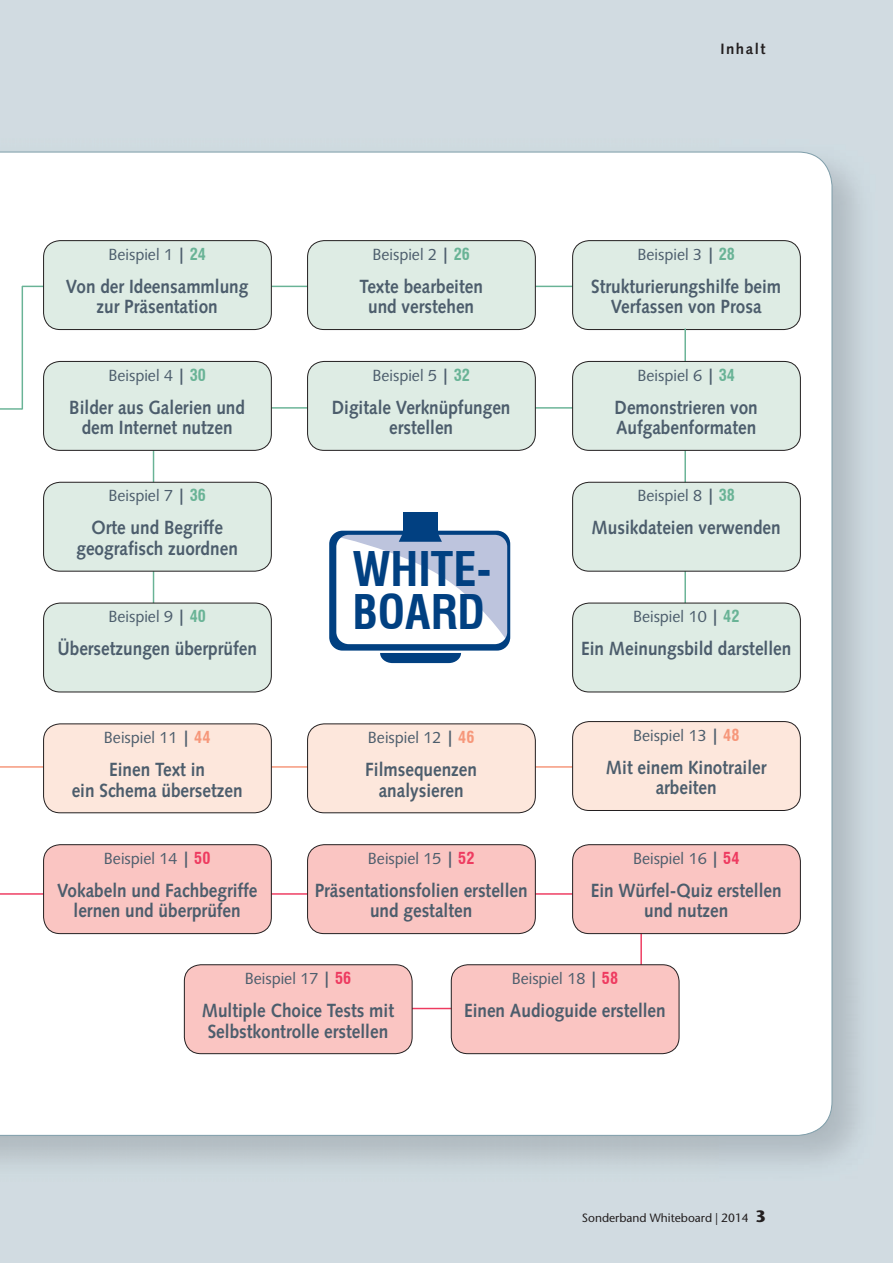
<style>
.page{position:relative;width:893px;height:1263px;background:#d1dbe1}
.page>*{position:absolute;margin:0;border:0;box-sizing:border-box;transform-origin:0 0}
.t1{font:700 condensed 46.65px/43.2px "Swiss 721 BT";color:#014081}
.t2{font:700 19.05px/20.5px "Syntax LT Std";color:#4c5d6c;text-align:center;scale:.9 1}
.t3{font:16.2px "Syntax LT Std";color:#4c5d6c}
.t4{font:700 15px "Syntax LT Std";letter-spacing:.1em;color:#231f20}
.t5{font:500 12px "Stone Sans Std";color:#231f20}
.s1{font-family:"Swiss 721 BT";font-weight:700;font-stretch:condensed}
.s2{font-family:"Swiss 721 BT";font-weight:700;font-stretch:condensed;color:#69b396}
.s3{font-family:"Swiss 721 BT";font-weight:700;font-stretch:condensed;color:#f6977a}
.s4{font-family:"Swiss 721 BT";font-weight:700;font-stretch:condensed;color:#ee3b60}
.s5{font-weight:700;font-size:16.5px}
</style>
<div class="page">
<img style="left:0;top:151px;width:860px;height:1013px">
<div style="left:0;top:152px;width:832px;height:984px;background:#fff"></div>
<div style="left:403px;top:513px;width:35px;height:20px;background:#014081"></div>
<svg style="left:329px;top:531px;width:181px;height:132px;background:#c3cfe1"></svg>
<hr style="left:22px;top:286px;width:618px;height:1px;background:#69b396">
<hr style="left:0;top:766px;width:640px;height:2px;background:#f6977a">
<hr style="left:0;top:893px;width:640px;height:2px;background:#ee3b60">
<hr style="left:209px;top:1008px;width:432px;height:1px;background:#ee3b60">
<hr style="left:64px;top:407px;width:576px;height:2px;background:#69b396">
<hr style="left:0;top:408px;width:22px;height:2px;background:#69b396">
<div style="left:308px;top:241px;width:227px;height:89px;background:#deece4;border-radius:17px"></div>
<div style="left:307px;top:240px;width:229px;height:90px;border:1px solid #231f20;border-radius:17px"></div>
<div style="left:573px;top:241px;width:227px;height:89px;background:#deece4;border-radius:17px"></div>
<div style="left:572px;top:240px;width:229px;height:90px;border:1px solid #231f20;border-radius:17px"></div>
<div style="left:308px;top:361px;width:227px;height:89px;background:#deece4;border-radius:17px"></div>
<div style="left:307px;top:361px;width:229px;height:90px;border:1px solid #231f20;border-radius:17px"></div>
<div style="left:44px;top:724px;width:227px;height:89px;background:#fde7dc;border-radius:17px"></div>
<div style="left:43px;top:723px;width:229px;height:90px;border:1px solid #231f20;border-radius:17px"></div>
<div style="left:308px;top:724px;width:227px;height:89px;background:#fde7dc;border-radius:17px"></div>
<div style="left:307px;top:723px;width:229px;height:90px;border:1px solid #231f20;border-radius:17px"></div>
<div style="left:573px;top:722px;width:227px;height:88px;background:#fde7dc;border-radius:17px"></div>
<div style="left:572px;top:721px;width:229px;height:90px;border:1px solid #231f20;border-radius:17px"></div>
<hr style="left:684px;top:329px;width:2px;height:328px;background:#69b396">
<hr style="left:153px;top:369px;width:1px;height:285px;background:#69b396">
<div style="left:44px;top:482px;width:227px;height:89px;background:#deece4;border-radius:17px"></div>
<div style="left:43px;top:482px;width:229px;height:90px;border:1px solid #231f20;border-radius:17px"></div>
<div style="left:573px;top:482px;width:227px;height:89px;background:#deece4;border-radius:17px"></div>
<div style="left:572px;top:482px;width:229px;height:90px;border:1px solid #231f20;border-radius:17px"></div>
<div style="left:44px;top:603px;width:227px;height:89px;background:#deece4;border-radius:17px"></div>
<div style="left:43px;top:603px;width:229px;height:89px;border:1px solid #231f20;border-radius:17px"></div>
<div style="left:573px;top:603px;width:227px;height:89px;background:#deece4;border-radius:17px"></div>
<div style="left:572px;top:603px;width:229px;height:89px;border:1px solid #231f20;border-radius:17px"></div>
<div style="left:44px;top:361px;width:227px;height:89px;background:#deece4;border-radius:17px"></div>
<div style="left:43px;top:361px;width:229px;height:90px;border:1px solid #231f20;border-radius:17px"></div>
<div style="left:573px;top:361px;width:227px;height:89px;background:#deece4;border-radius:17px"></div>
<div style="left:572px;top:361px;width:229px;height:90px;border:1px solid #231f20;border-radius:17px"></div>
<hr style="left:640px;top:893px;width:2px;height:115px;background:#ee3b60">
<div style="left:44px;top:845px;width:227px;height:89px;background:#fac5c2;border-radius:17px"></div>
<div style="left:43px;top:844px;width:229px;height:90px;border:1px solid #231f20;border-radius:17px"></div>
<div style="left:308px;top:845px;width:227px;height:89px;background:#fac5c2;border-radius:17px"></div>
<div style="left:307px;top:844px;width:229px;height:90px;border:1px solid #231f20;border-radius:17px"></div>
<div style="left:573px;top:845px;width:227px;height:89px;background:#fac5c2;border-radius:17px"></div>
<div style="left:572px;top:844px;width:229px;height:90px;border:1px solid #231f20;border-radius:17px"></div>
<div style="left:184px;top:965px;width:228px;height:89px;background:#fac5c2;border-radius:17px"></div>
<div style="left:184px;top:964px;width:229px;height:90px;border:1px solid #231f20;border-radius:17px"></div>
<div style="left:451px;top:965px;width:228px;height:89px;background:#fac5c2;border-radius:17px"></div>
<div style="left:451px;top:964px;width:228px;height:90px;border:1px solid #231f20;border-radius:17px"></div>
<div style="left:44px;top:241px;width:227px;height:89px;background:#deece4;border-radius:17px"></div>
<div style="left:43px;top:240px;width:229px;height:90px;border:1px solid #231f20;border-radius:17px"></div>
<hr style="left:22px;top:286px;width:1px;height:123px;background:#69b396">
<p class="t4" style="left:720px;top:40px;width:47px">Inhalt</p>
<p class="t3" style="left:108px;top:245px;width:99px">Beispiel 1 <span class="s1">|</span> <span class="s2">24</span></p>
<p class="t2" style="left:66px;top:276px;width:204px">Von der Ideensammlung zur Präsentation</p>
<p class="t3" style="left:108px;top:365px;width:99px">Beispiel 4 <span class="s1">|</span> <span class="s2">30</span></p>
<p class="t2" style="left:69px;top:397px;width:197px">Bilder aus Galerien und dem Internet nutzen</p>
<p class="t3" style="left:108px;top:486px;width:99px">Beispiel 7 <span class="s1">|</span> <span class="s2">36</span></p>
<p class="t2" style="left:76px;top:518px;width:181px">Orte und Begriffe geografisch zuordnen</p>
<p class="t3" style="left:108px;top:607px;width:99px">Beispiel 9 <span class="s1">|</span> <span class="s2">40</span></p>
<p class="t2" style="left:57px;top:638px;width:223px">Übersetzungen überprüfen</p>
<p class="t3" style="left:104px;top:728px;width:108px">Beispiel 11 <span class="s1">|</span> <span class="s3">44</span></p>
<p class="t2" style="left:72px;top:759px;width:191px">Einen Text in<br>ein Schema übersetzen</p>
<p class="t3" style="left:104px;top:849px;width:108px">Beispiel 14 <span class="s1">|</span> <span class="s4">50</span></p>
<p class="t2" style="left:57px;top:880px;width:224px">Vokabeln und Fachbegriffe lernen und überprüfen</p>
<p class="t3" style="left:372px;top:245px;width:99px">Beispiel 2 <span class="s1">|</span> <span class="s2">26</span></p>
<p class="t2" style="left:359px;top:276px;width:139px">Texte bearbeiten und verstehen</p>
<p class="t3" style="left:372px;top:365px;width:99px">Beispiel 5 <span class="s1">|</span> <span class="s2">32</span></p>
<p class="t2" style="left:332px;top:397px;width:200px">Digitale Verknüpfungen erstellen</p>
<h1 class="t1" style="left:352px;top:548px;width:141px">WHITE-<br>BOARD</h1>
<p class="t3" style="left:368px;top:728px;width:108px">Beispiel 12 <span class="s1">|</span> <span class="s3">46</span></p>
<p class="t2" style="left:365px;top:759px;width:126px">Filmsequenzen analysieren</p>
<p class="t3" style="left:368px;top:849px;width:108px">Beispiel 15 <span class="s1">|</span> <span class="s4">52</span></p>
<p class="t2" style="left:315px;top:880px;width:238px">Präsentationsfolien erstellen und gestalten</p>
<p class="t3" style="left:638px;top:245px;width:99px">Beispiel 3 <span class="s1">|</span> <span class="s2">28</span></p>
<p class="t2" style="left:591px;top:276px;width:213px">Strukturierungshilfe beim<br>Verfassen von Prosa</p>
<p class="t3" style="left:638px;top:365px;width:99px">Beispiel 6 <span class="s1">|</span> <span class="s2">34</span></p>
<p class="t2" style="left:615px;top:397px;width:161px;text-align:left">Demonstrieren von<br>Aufgabenformaten</p>
<p class="t3" style="left:638px;top:486px;width:99px">Beispiel 8 <span class="s1">|</span> <span class="s2">38</span></p>
<p class="t2" style="left:592px;top:518px;width:212px">Musikdateien verwenden</p>
<p class="t3" style="left:633px;top:607px;width:108px">Beispiel 10 <span class="s1">|</span> <span class="s2">42</span></p>
<p class="t2" style="left:581px;top:638px;width:235px">Ein Meinungsbild darstellen</p>
<p class="t3" style="left:633px;top:725px;width:108px">Beispiel 13 <span class="s1">|</span> <span class="s3">48</span></p>
<p class="t2" style="left:606px;top:757px;width:180px">Mit einem Kinotrailer arbeiten</p>
<p class="t3" style="left:633px;top:849px;width:108px">Beispiel 16 <span class="s1">|</span> <span class="s4">54</span></p>
<p class="t2" style="left:591px;top:880px;width:213px">Ein Würfel-Quiz erstellen und nutzen</p>
<p class="t3" style="left:245px;top:969px;width:108px">Beispiel 17 <span class="s1">|</span> <span class="s4">56</span></p>
<p class="t2" style="left:202px;top:1000px;width:215px">Multiple Choice Tests mit<br>Selbstkontrolle erstellen</p>
<p class="t3" style="left:512px;top:969px;width:108px">Beispiel 18 <span class="s1">|</span> <span class="s4">58</span></p>
<p class="t2" style="left:464px;top:1000px;width:226px">Einen Audioguide erstellen</p>
<p class="t5" style="left:582px;top:1211px;width:185px">Sonderband Whiteboard | 2014 <span class="s5">3</span></p>
</div>
